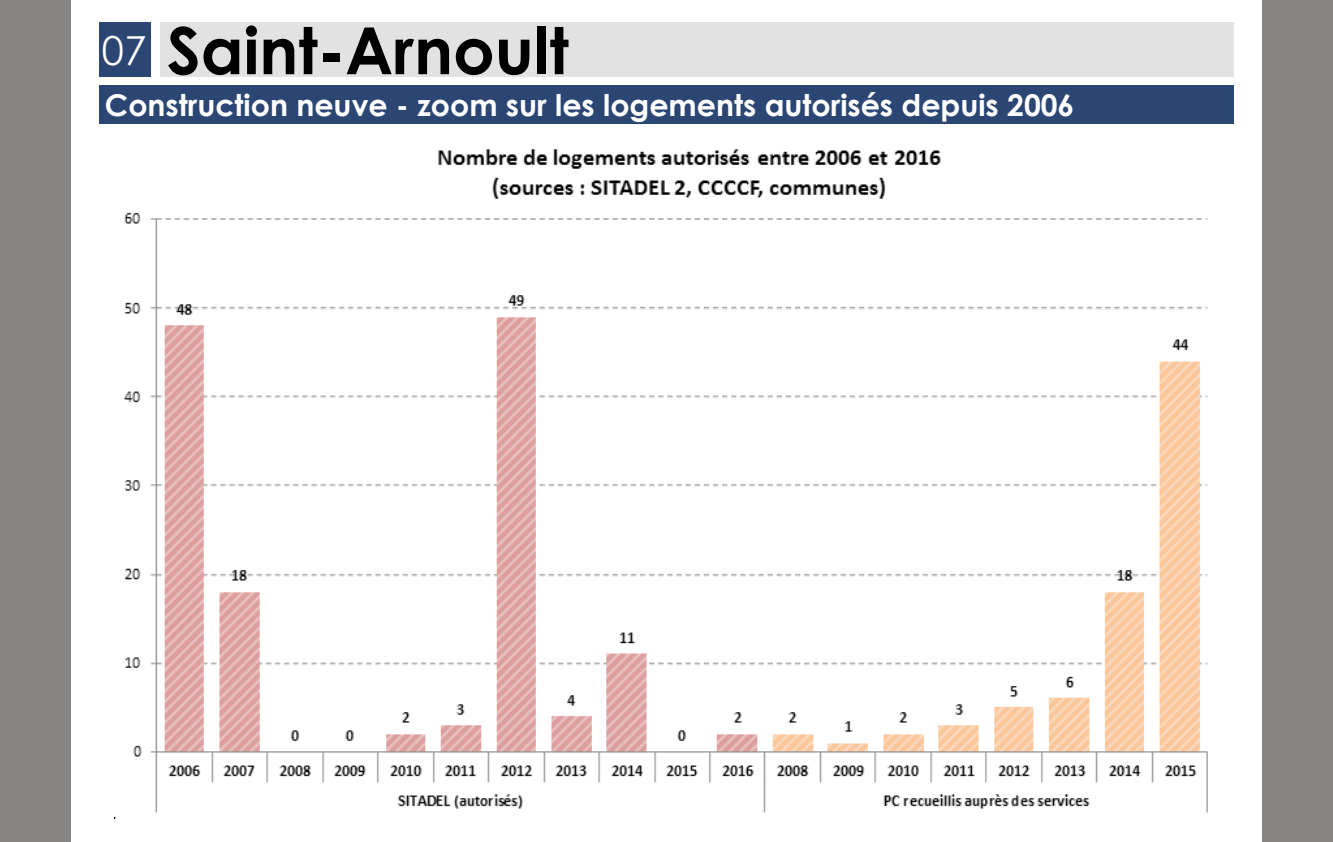
<style>
.page{position:relative;width:1333px;height:842px;background:#fff}
.page>*{position:absolute;margin:0;border:0;box-sizing:border-box;transform-origin:0 0}
.t1{font:700 65px "Century Gothic";color:#000}
.t2{font:40px "Century Gothic";color:#fff}
.t3{font:700 30px "Century Gothic";color:#fff}
</style>
<div class="page">
<div style="left:99px;top:23px;width:51px;height:54px;background:#2b4673"></div>
<div style="left:160px;top:23px;width:1073px;height:54px;background:#e2e2e2"></div>
<div style="left:99px;top:85px;width:1134px;height:39px;background:#2b4673"></div>
<div style="left:1261px;top:0;width:71px;height:842px;background:#878685"></div>
<div style="left:0;top:0;width:71px;height:842px;background:#878685"></div>
<img style="left:114px;top:149px;width:1094px;height:669px">
<div style="left:108px;top:130px;width:12px;height:687px;background:#fff"></div>
<h1 class="t1" style="left:167px;top:1px;width:403px">Saint-Arnoult</h1>
<h2 class="t2" style="left:102px;top:23px;width:46px">07</h2>
<p class="t3" style="left:105px;top:82px;width:970px">Construction neuve - zoom sur les logements autorisés depuis 2006</p>
</div>
